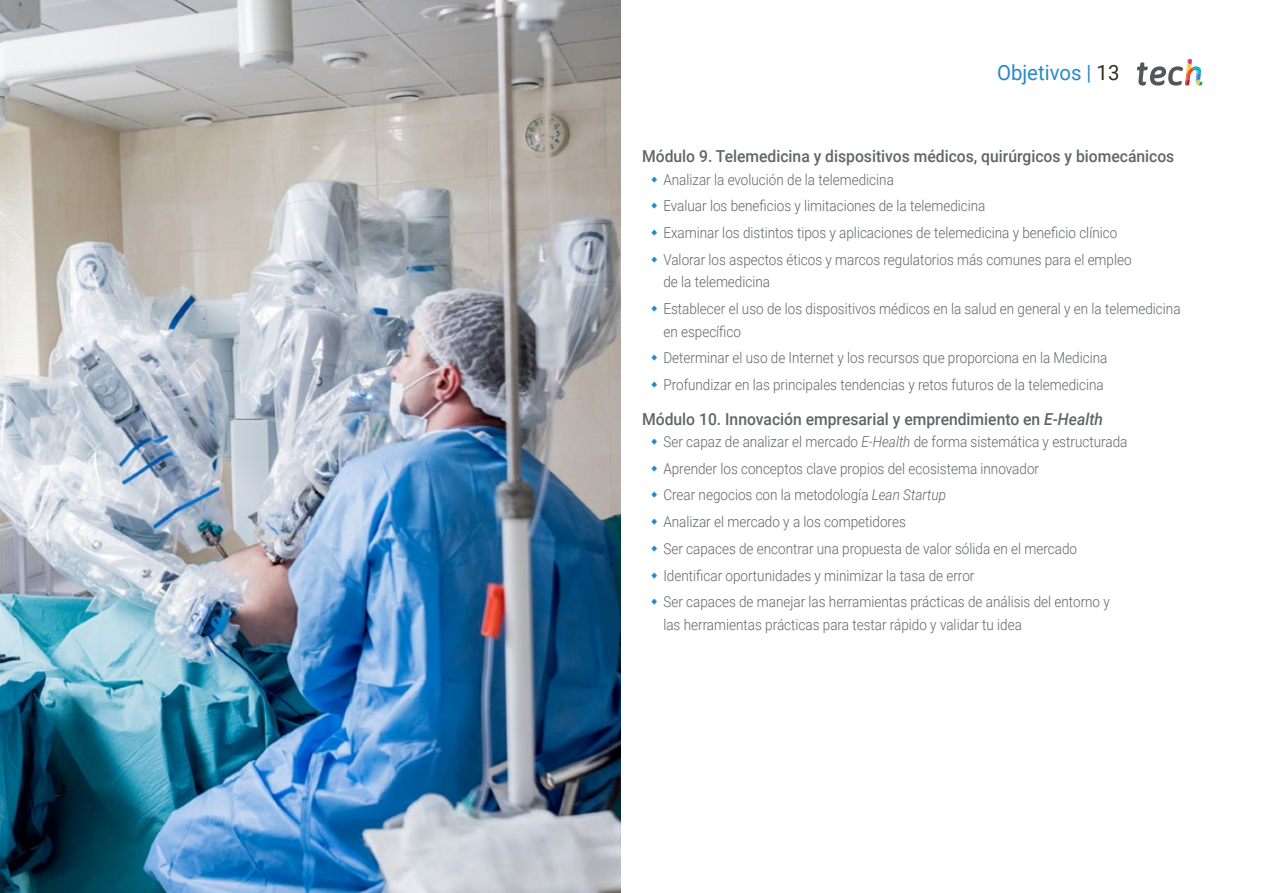
<style>
.page{position:relative;width:1263px;height:893px;background:#fff}
.page>*{position:absolute;margin:0;border:0;box-sizing:border-box;transform-origin:0 0}
.t1{font:21px "Roboto";color:#2988c9}
.t2{font:500 16.5px "Roboto";color:#61646a;scale:.95 1}
.t3{font:300 15px/26.7px "Roboto";color:#61646a;scale:.9 1}
.s1{color:#312e20}
.s2{font-style:italic}
</style>
<div class="page">
<svg style="left:1137px;top:59px;width:65px;height:27px"></svg>
<img style="left:0;top:0;width:621px;height:893px">
<h1 class="t1" style="left:997px;top:57px;width:124px">Objetivos | <span class="s1">13</span></h1>
<p class="t2" style="left:642px;top:145px;width:562px">Módulo 9. Telemedicina y dispositivos médicos, quirúrgicos y biomecánicos</p>
<p class="t3" style="left:663px;top:165px;width:522px">Analizar la evolución de la telemedicina<br>Evaluar los beneficios y limitaciones de la telemedicina<br>Examinar los distintos tipos y aplicaciones de telemedicina y beneficio clínico Valorar los aspectos éticos y marcos regulatorios más comunes para el empleo</p>
<p class="t3" style="left:663px;top:268px;width:576px">de la telemedicina<br>Establecer el uso de los dispositivos médicos en la salud en general y en la telemedicina</p>
<p class="t3" style="left:663px;top:317px;width:495px">en específico<br>Determinar el uso de Internet y los recursos que proporciona en la Medicina<br>Profundizar en las principales tendencias y retos futuros de la telemedicina</p>
<p class="t2" style="left:642px;top:407px;width:487px">Módulo 10. Innovación empresarial y emprendimiento en <span class="s2">E-Health</span></p>
<p class="t3" style="left:663px;top:428px;width:517px">Ser capaz de analizar el mercado <span class="s2">E-Health</span> de forma sistemática y estructurada Aprender los conceptos clave propios del ecosistema innovador<br>Crear negocios con la metodología <span class="s2">Lean Startup<br></span>Analizar el mercado y a los competidores<br>Ser capaces de encontrar una propuesta de valor sólida en el mercado Identificar oportunidades y minimizar la tasa de error<br>Ser capaces de manejar las herramientas prácticas de análisis del entorno y</p>
<p class="t3" style="left:663px;top:611px;width:400px">las herramientas prácticas para testar rápido y validar tu idea</p>
</div>
